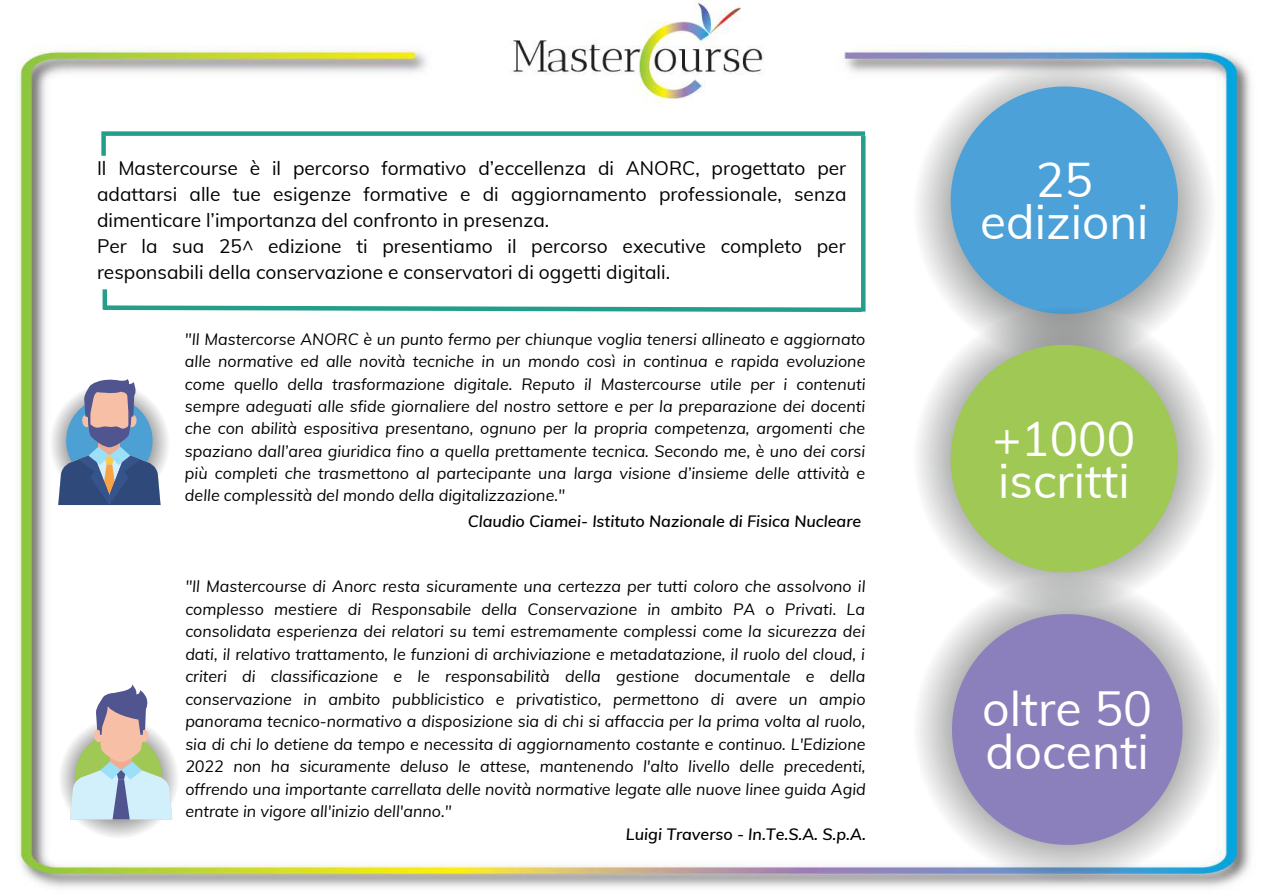
<style>
.page{position:relative;width:1263px;height:894px;background:#fff}
.page>*{position:absolute;margin:0;border:0;box-sizing:border-box;transform-origin:0 0}
.t1{font:48.3px/43.2px "Muli";color:#fff}
.t2{font:47.7px/42.2px "Muli";color:#fff;text-align:center}
.t3{font:47.55px/42.2px "Muli";color:#fff}
.t4{font:19.2px/25.8px "Muli";color:#000}
.t5{font:italic 16.05px/22.5px "Muli";color:#000;text-align:justify}
.t6{font:italic 600 16.05px "Muli";color:#000}
</style>
<div class="page">
<img style="left:16px;top:0;width:1235px;height:888px">
<img style="left:912px;top:57px;width:305px;height:305px">
<svg style="left:951px;top:86px;width:227px;height:219px;background:#64aad6"></svg>
<img style="left:912px;top:305px;width:304px;height:304px">
<img style="left:913px;top:574px;width:308px;height:308px">
<svg style="left:951px;top:345px;width:227px;height:227px;background:#a9c96e"></svg>
<svg style="left:952px;top:614px;width:230px;height:230px;background:#9a90c0"></svg>
<img style="left:49px;top:382px;width:120px;height:121px">
<svg style="left:58px;top:377px;width:103px;height:128px;background:#8696b0"></svg>
<div style="left:101px;top:131px;width:764px;height:5px;background:#249e8a"></div>
<hr style="left:861px;top:136px;width:4px;height:175px;background:#249e8a">
<svg style="left:99px;top:303px;width:767px;height:11px"></svg>
<div style="left:101px;top:135px;width:5px;height:21px;background:#249e8a"></div>
<hr style="left:103px;top:289px;width:4px;height:20px;background:#249e8a">
<img style="left:58px;top:717px;width:121px;height:121px">
<svg style="left:70px;top:684px;width:102px;height:135px"></svg>
<p class="t4" style="left:97px;top:154px;width:751px">Il Mastercourse è il percorso formativo d’eccellenza di ANORC, progettato per adattarsi alle tue esigenze formative e di aggiornamento professionale, senza dimenticare l’importanza del confronto in presenza.<br>Per la sua 25^ edizione ti presentiamo il percorso executive completo per responsabili della conservazione e conservatori di oggetti digitali.</p>
<h2 class="t2" style="left:980px;top:156px;width:170px">25 edizioni</h2>
<p class="t5" style="left:185px;top:327px;width:682px">"Il Mastercorse ANORC è un punto fermo per chiunque voglia tenersi allineato e aggiornato alle normative ed alle novità tecniche in un mondo così in continua e rapida evoluzione come quello della trasformazione digitale. Reputo il Mastercourse utile per i contenuti sempre adeguati alle sfide giornaliere del nostro settore e per la preparazione dei docenti che con abilità espositiva presentano, ognuno per la propria competenza, argomenti che spaziano dall’area giuridica fino a quella prettamente tecnica. Secondo me, è uno dei corsi più completi che trasmettono al partecipante una larga visione d’insieme delle attività e delle complessità del mondo della digitalizzazione."</p>
<p class="t6" style="left:468px;top:509px;width:395px">Claudio Ciamei- Istituto Nazionale di Fisica Nucleare</p>
<p class="t5" style="left:185px;top:574px;width:682px">"Il Mastercourse di Anorc resta sicuramente una certezza per tutti coloro che assolvono il complesso mestiere di Responsabile della Conservazione in ambito PA o Privati. La consolidata esperienza dei relatori su temi estremamente complessi come la sicurezza dei dati, il relativo trattamento, le funzioni di archiviazione e metadatazione, il ruolo del cloud, i criteri di classificazione e le responsabilità della gestione documentale e della conservazione in ambito pubblicistico e privatistico, permettono di avere un ampio panorama tecnico-normativo a disposizione sia di chi si affaccia per la prima volta al ruolo, sia di chi lo detiene da tempo e necessita di aggiornamento costante e continuo. L'Edizione 2022 non ha sicuramente deluso le attese, mantenendo l'alto livello delle precedenti, offrendo una importante carrellata delle novità normative legate alle nuove linee guida Agid entrate in vigore all'inizio dell'anno."</p>
<p class="t6" style="left:626px;top:822px;width:241px">Luigi Traverso - In.Te.S.A. S.p.A.</p>
<h3 class="t3" style="left:993px;top:415px;width:144px">+1000 iscritti</h3>
<h1 class="t1" style="left:982px;top:684px;width:172px">oltre 50 docenti</h1>
</div>
